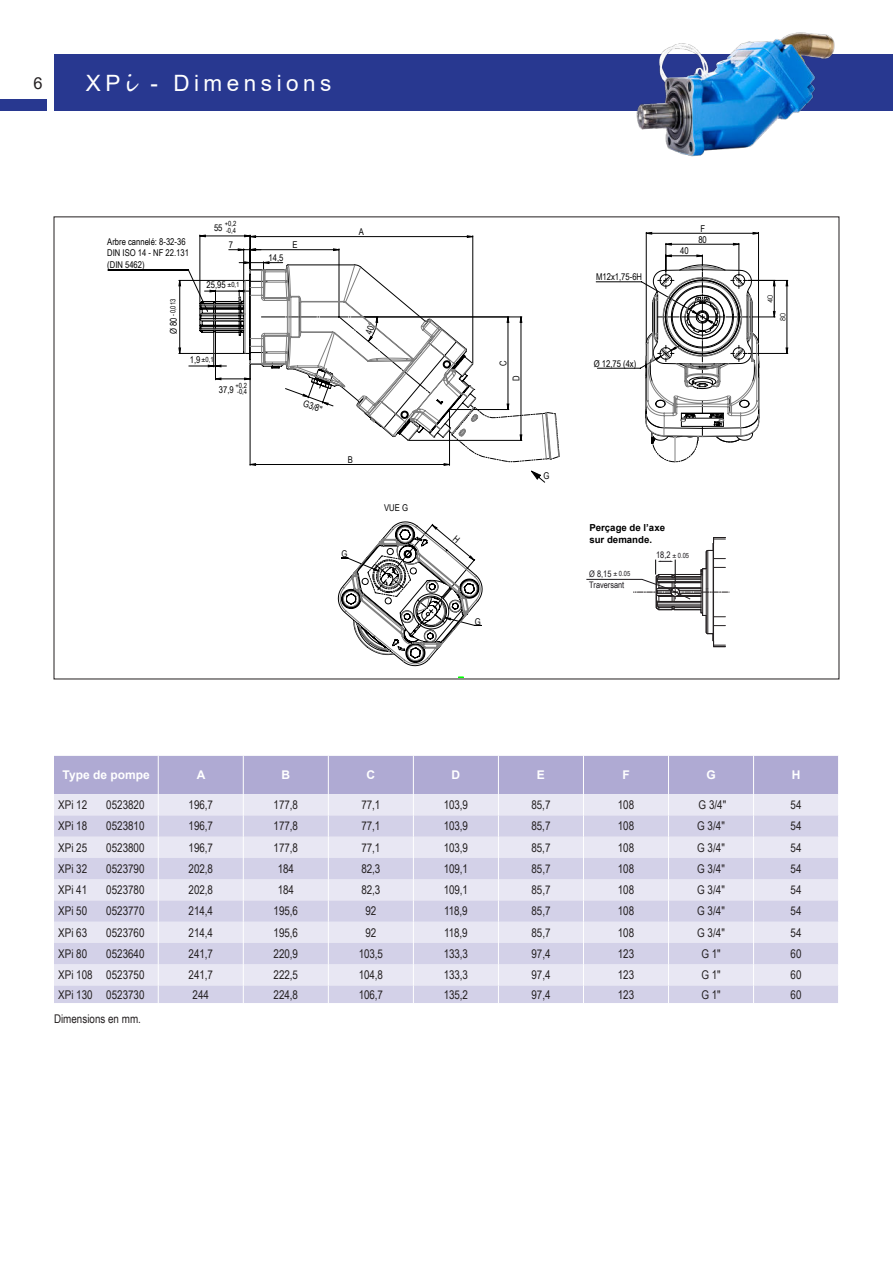
<style>
.page{position:relative;width:893px;height:1263px;background:#fff}
.page>*{position:absolute;margin:0;border:0;box-sizing:border-box;transform-origin:0 0}
.t1{font:22.5px "Arial";letter-spacing:.2em;color:#fff}
.t2{font:16.5px "Arial";color:#231f20}
.t3{font:12px "Arial Narrow";color:#231f20}
.t4{font:700 12px "Arial";color:#fff}
.t5{font:700 9.6px/11.6px "Arial";color:#000}
.t6{font:9.3px/11.2px "Arial Narrow";color:#000}
.t7{font:9px/11.2px "Arial Narrow";color:#1a171b}
.t8{font:7.35px "Century Gothic";color:#000}
.t9{font:7.05px/5.8px "Arial Narrow";color:#000}
.t10{font:7.05px "Arial Narrow";color:#1a171b}
.s1{font-family:"Segoe Script"}
.s2{font-size:7.05px}
.s3{font-size:9.3px}
.s4{font-size:9px}
</style>
<div class="page">
<div style="left:54px;top:54px;width:839px;height:57px;background:#283890"></div>
<div style="left:0;top:99px;width:47px;height:12px;background:#283890"></div>
<svg style="left:54px;top:756px;width:784px;height:247px;background:#d7d5e9"></svg>
<hr style="left:583px;top:756px;width:1px;height:38px;background:#fff">
<hr style="left:668px;top:756px;width:1px;height:38px;background:#fff">
<hr style="left:753px;top:756px;width:1px;height:38px;background:#fff">
<hr style="left:646px;top:232px;width:1px;height:111px;background:#000">
<hr style="left:758px;top:232px;width:1px;height:111px;background:#000">
<svg style="left:200px;top:235px;width:539px;height:45px"></svg>
<svg style="left:595px;top:280px;width:193px;height:145px"></svg>
<svg style="left:646px;top:232px;width:112px;height:2px"></svg>
<svg style="left:531px;top:471px;width:14px;height:11px"></svg>
<svg style="left:646px;top:265px;width:129px;height:197px"></svg>
<svg style="left:586px;top:537px;width:143px;height:110px"></svg>
<img style="left:636px;top:32px;width:199px;height:125px">
<svg style="left:108px;top:249px;width:452px;height:216px"></svg>
<svg style="left:338px;top:522px;width:144px;height:144px"></svg>
<h2 class="t2" style="left:33px;top:76px;width:11px">6</h2>
<h1 class="t1" style="left:86px;top:74px;width:247px">XP<span class="s1">i</span> - Dimensions</h1>
<p class="t6" style="left:107px;top:237px;width:83px">Arbre cannelé: 8-32-36<br>DIN ISO 14 - NF 22.131 (DIN 5462)</p>
<p class="t9" style="left:171px;top:316px;width:19px;rotate:-90deg">- 0,013</p>
<p class="t6" style="left:169px;top:334px;width:18px;rotate:-90deg">Ø 80</p>
<p class="t6" style="left:214px;top:223px;width:10px">55</p>
<p class="t9" style="left:225px;top:221px;width:13px;line-height:7.1px">+0,2 -0,4</p>
<p class="t6" style="left:229px;top:240px;width:6px">7</p>
<p class="t6" style="left:207px;top:280px;width:34px">25,95 <span class="s2">±0,1</span></p>
<p class="t9" style="left:190px;top:357px;width:25px"><span class="s3">1,9</span> ±0,1</p>
<p class="t6" style="left:219px;top:385px;width:16px">37,9</p>
<p class="t9" style="left:236px;top:383px;width:13px">+0,2 -0,4</p>
<p class="t6" style="left:269px;top:253px;width:16px">14,5</p>
<p class="t6" style="left:293px;top:240px;width:7px">E</p>
<p class="t6" style="left:359px;top:227px;width:7px">A</p>
<p class="t6" style="left:305px;top:398px;width:21px;rotate:20deg">G3/8"</p>
<p class="t6" style="left:348px;top:455px;width:7px">B</p>
<p class="t6" style="left:342px;top:549px;width:7px">G</p>
<p class="t6" style="left:384px;top:503px;width:25px">VUE G</p>
<p class="t6" style="left:498px;top:366px;width:7px;rotate:-90deg">C</p>
<p class="t6" style="left:511px;top:381px;width:7px;rotate:-90deg">D</p>
<p class="t6" style="left:544px;top:471px;width:7px">G</p>
<p class="t6" style="left:475px;top:616px;width:7px">G</p>
<p class="t6" style="left:596px;top:272px;width:47px">M12x1,75-6H</p>
<p class="t6" style="left:594px;top:358px;width:44px">Ø 12,75 (4x)</p>
<p class="t6" style="left:680px;top:246px;width:10px">40</p>
<p class="t6" style="left:701px;top:224px;width:6px">F</p>
<p class="t6" style="left:698px;top:235px;width:10px">80</p>
<p class="t5" style="left:589px;top:523px;width:77px">Perçage de l’axe sur demande.</p>
<p class="t7" style="left:589px;top:569px;width:42px">Ø 8,15 <span class="s2">± 0.05<br></span>Traversant</p>
<p class="t10" style="left:656px;top:552px;width:35px"><span class="s4">18,2</span> ± 0.05</p>
<p class="t8" style="left:766px;top:303px;width:10px;rotate:-90deg">40</p>
<p class="t8" style="left:778px;top:321px;width:10px;rotate:-90deg">80</p>
<p class="t4" style="left:63px;top:770px;width:89px">Type de pompe</p>
<p class="t4" style="left:197px;top:770px;width:10px">A</p>
<p class="t4" style="left:281px;top:770px;width:10px">B</p>
<p class="t4" style="left:367px;top:770px;width:10px">C</p>
<p class="t4" style="left:452px;top:770px;width:10px">D</p>
<p class="t4" style="left:537px;top:770px;width:10px">E</p>
<p class="t4" style="left:622px;top:770px;width:9px">F</p>
<p class="t4" style="left:706px;top:770px;width:11px">G</p>
<p class="t4" style="left:792px;top:770px;width:10px">H</p>
<p class="t3" style="left:58px;top:800px;width:30px">XPi 12</p>
<p class="t3" style="left:106px;top:800px;width:40px">0523820</p>
<p class="t3" style="left:189px;top:800px;width:26px">196,7</p>
<p class="t3" style="left:274px;top:800px;width:26px">177,8</p>
<p class="t3" style="left:361px;top:800px;width:20px">77,1</p>
<p class="t3" style="left:444px;top:800px;width:26px">103,9</p>
<p class="t3" style="left:531px;top:800px;width:21px">85,7</p>
<p class="t3" style="left:618px;top:800px;width:18px">108</p>
<p class="t3" style="left:699px;top:796px;width:29px">G 3/4"</p>
<p class="t3" style="left:791px;top:800px;width:12px">54</p>
<p class="t3" style="left:58px;top:822px;width:30px">XPi 18</p>
<p class="t3" style="left:106px;top:822px;width:40px">0523810</p>
<p class="t3" style="left:189px;top:822px;width:26px">196,7</p>
<p class="t3" style="left:274px;top:822px;width:26px">177,8</p>
<p class="t3" style="left:361px;top:822px;width:20px">77,1</p>
<p class="t3" style="left:444px;top:822px;width:26px">103,9</p>
<p class="t3" style="left:531px;top:822px;width:21px">85,7</p>
<p class="t3" style="left:618px;top:822px;width:18px">108</p>
<p class="t3" style="left:697px;top:817px;width:29px">G 3/4"</p>
<p class="t3" style="left:791px;top:822px;width:12px">54</p>
<p class="t3" style="left:58px;top:843px;width:30px">XPi 25</p>
<p class="t3" style="left:106px;top:843px;width:40px">0523800</p>
<p class="t3" style="left:189px;top:843px;width:26px">196,7</p>
<p class="t3" style="left:274px;top:843px;width:26px">177,8</p>
<p class="t3" style="left:361px;top:843px;width:20px">77,1</p>
<p class="t3" style="left:444px;top:843px;width:26px">103,9</p>
<p class="t3" style="left:531px;top:843px;width:21px">85,7</p>
<p class="t3" style="left:618px;top:843px;width:18px">108</p>
<p class="t3" style="left:697px;top:839px;width:29px">G 3/4"</p>
<p class="t3" style="left:791px;top:843px;width:12px">54</p>
<p class="t3" style="left:58px;top:864px;width:30px">XPi 32</p>
<p class="t3" style="left:106px;top:864px;width:40px">0523790</p>
<p class="t3" style="left:189px;top:864px;width:26px">202,8</p>
<p class="t3" style="left:278px;top:864px;width:18px">184</p>
<p class="t3" style="left:361px;top:864px;width:20px">82,3</p>
<p class="t3" style="left:444px;top:864px;width:26px">109,1</p>
<p class="t3" style="left:531px;top:864px;width:21px">85,7</p>
<p class="t3" style="left:618px;top:864px;width:18px">108</p>
<p class="t3" style="left:697px;top:860px;width:29px">G 3/4"</p>
<p class="t3" style="left:791px;top:864px;width:12px">54</p>
<p class="t3" style="left:58px;top:885px;width:30px">XPi 41</p>
<p class="t3" style="left:106px;top:885px;width:40px">0523780</p>
<p class="t3" style="left:189px;top:885px;width:26px">202,8</p>
<p class="t3" style="left:278px;top:885px;width:18px">184</p>
<p class="t3" style="left:361px;top:885px;width:20px">82,3</p>
<p class="t3" style="left:444px;top:885px;width:26px">109,1</p>
<p class="t3" style="left:531px;top:885px;width:21px">85,7</p>
<p class="t3" style="left:618px;top:885px;width:18px">108</p>
<p class="t3" style="left:697px;top:881px;width:29px">G 3/4"</p>
<p class="t3" style="left:791px;top:885px;width:12px">54</p>
<p class="t3" style="left:58px;top:907px;width:30px">XPi 50</p>
<p class="t3" style="left:106px;top:907px;width:40px">0523770</p>
<p class="t3" style="left:189px;top:907px;width:26px">214,4</p>
<p class="t3" style="left:274px;top:907px;width:26px">195,6</p>
<p class="t3" style="left:365px;top:907px;width:12px">92</p>
<p class="t3" style="left:444px;top:907px;width:25px">118,9</p>
<p class="t3" style="left:531px;top:907px;width:21px">85,7</p>
<p class="t3" style="left:618px;top:907px;width:18px">108</p>
<p class="t3" style="left:697px;top:902px;width:29px">G 3/4"</p>
<p class="t3" style="left:791px;top:907px;width:12px">54</p>
<p class="t3" style="left:58px;top:928px;width:30px">XPi 63</p>
<p class="t3" style="left:106px;top:928px;width:40px">0523760</p>
<p class="t3" style="left:189px;top:928px;width:26px">214,4</p>
<p class="t3" style="left:274px;top:928px;width:26px">195,6</p>
<p class="t3" style="left:365px;top:928px;width:12px">92</p>
<p class="t3" style="left:444px;top:928px;width:25px">118,9</p>
<p class="t3" style="left:531px;top:928px;width:21px">85,7</p>
<p class="t3" style="left:618px;top:928px;width:18px">108</p>
<p class="t3" style="left:697px;top:924px;width:29px">G 3/4"</p>
<p class="t3" style="left:791px;top:928px;width:12px">54</p>
<p class="t3" style="left:58px;top:949px;width:30px">XPi 80</p>
<p class="t3" style="left:106px;top:949px;width:40px">0523640</p>
<p class="t3" style="left:189px;top:949px;width:26px">241,7</p>
<p class="t3" style="left:274px;top:949px;width:26px">220,9</p>
<p class="t3" style="left:359px;top:949px;width:26px">103,5</p>
<p class="t3" style="left:444px;top:949px;width:26px">133,3</p>
<p class="t3" style="left:531px;top:949px;width:21px">97,4</p>
<p class="t3" style="left:618px;top:949px;width:18px">123</p>
<p class="t3" style="left:701px;top:945px;width:21px">G 1"</p>
<p class="t3" style="left:791px;top:949px;width:12px">60</p>
<p class="t3" style="left:58px;top:970px;width:88px">XPi 108 0523750</p>
<p class="t3" style="left:189px;top:970px;width:26px">241,7</p>
<p class="t3" style="left:274px;top:970px;width:26px">222,5</p>
<p class="t3" style="left:359px;top:970px;width:26px">104,8</p>
<p class="t3" style="left:444px;top:970px;width:26px">133,3</p>
<p class="t3" style="left:531px;top:970px;width:21px">97,4</p>
<p class="t3" style="left:618px;top:970px;width:18px">123</p>
<p class="t3" style="left:701px;top:966px;width:21px">G 1"</p>
<p class="t3" style="left:791px;top:970px;width:12px">60</p>
<p class="t3" style="left:58px;top:990px;width:88px">XPi 130 0523730</p>
<p class="t3" style="left:193px;top:990px;width:18px">244</p>
<p class="t3" style="left:274px;top:990px;width:26px">224,8</p>
<p class="t3" style="left:359px;top:990px;width:26px">106,7</p>
<p class="t3" style="left:444px;top:990px;width:26px">135,2</p>
<p class="t3" style="left:531px;top:990px;width:21px">97,4</p>
<p class="t3" style="left:618px;top:990px;width:18px">123</p>
<p class="t3" style="left:701px;top:985px;width:21px">G 1"</p>
<p class="t3" style="left:791px;top:990px;width:12px">60</p>
<p class="t3" style="left:54px;top:1014px;width:88px">Dimensions en mm.</p>
</div>
